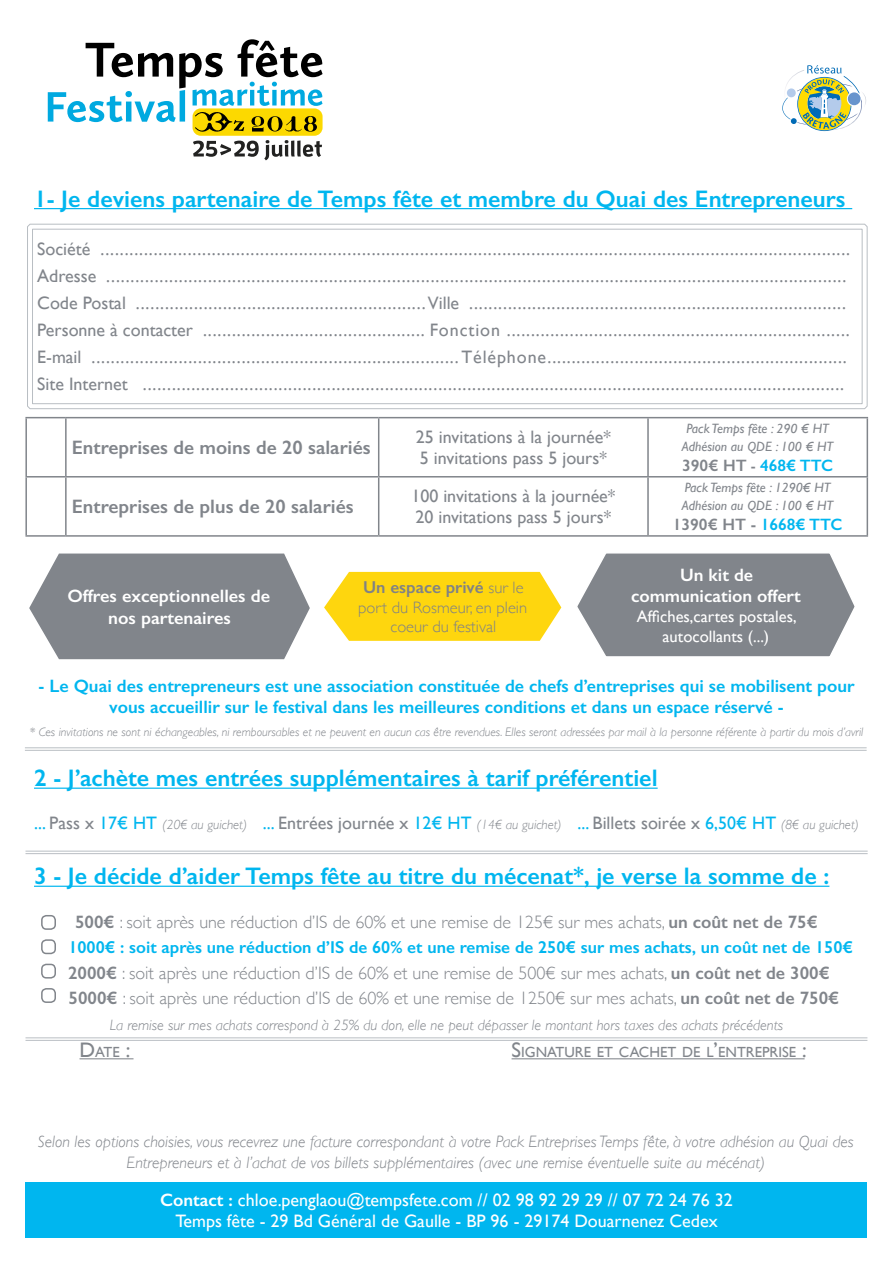
<style>
.page{position:relative;width:893px;height:1263px;background:#fff}
.page>*{position:absolute;margin:0;border:0;box-sizing:border-box;transform-origin:0 0}
.t1{font:600 24px "Gill Sans";color:#00b6ef}
.t2{font:600 19.5px "Gill Sans";color:#81858b}
.t3{font:18px "Gill Sans";color:#81858b}
.t4{font:300 18px "Gill Sans";color:#81858b}
.t5{font:600 18px/21.6px "Gill Sans";color:#00b6ef;text-align:center}
.t6{font:18px "Gill Sans";letter-spacing:.05em;color:#81858b}
.t7{font:18px "Gill Sans";color:#fff}
.t8{font:600 18px "Gill Sans";color:#fff}
.t9{font:600 17.25px "Gill Sans";color:#00b6ef}
.t10{font:600 17.25px "Gill Sans";color:#808285}
.t11{font:italic 300 16.5px/21.6px "Gill Sans";color:#81858b;text-align:center}
.t12{font:16.5px "Gill Sans";color:#fff}
.t13{font:300 16.5px "Gill Sans";color:#808285}
.t14{font:600 16.5px "Gill Sans";color:#81858b}
.t15{font:600 16.5px "Gill Sans";color:#00b6ef}
.t16{font:italic 300 15px "Gill Sans";color:#81858b}
.t17{font:14.7px "Gill Sans";color:#81858b}
.t18{font:italic 300 13.5px "Gill Sans";color:#81858b}
.t19{font:italic 13.5px "Gill Sans";color:#81858b}
.t20{font:italic 300 12.3px "Gill Sans";color:#81858b}
.s1{font-weight:300;font-size:16.5px}
.s2{color:#81858b}
.s3{font-size:15px;color:#81858b}
.s4{color:#00b6ef}
.s5{font-weight:400;font-style:normal;font-size:18px;color:#00b6ef}
.s6{font-weight:400;font-style:normal;font-size:18px}
.s7{font-weight:600}
.s8{font-size:21px}
</style>
<div class="page">
<svg style="left:27px;top:223px;width:841px;height:187px"></svg>
<div style="left:32px;top:229px;width:831px;height:175px;border:1px solid #b9bec3"></div>
<hr style="left:34px;top:208px;width:818px;height:1px;background:#00b6ef">
<div style="left:26px;top:1182px;width:841px;height:55px;background:#00b6ef"></div>
<hr style="left:80px;top:1058px;width:54px;height:1px;background:#81858b">
<hr style="left:512px;top:1058px;width:293px;height:1px;background:#81858b">
<svg style="left:29px;top:553px;width:281px;height:107px;background:#8f9297"></svg>
<svg style="left:324px;top:572px;width:237px;height:69px;background:#feda25"></svg>
<hr style="left:25px;top:417px;width:41px;height:1px;background:#81858b">
<hr style="left:25px;top:418px;width:2px;height:58px;background:#81858b">
<hr style="left:66px;top:417px;width:313px;height:1px;background:#81858b">
<hr style="left:65px;top:418px;width:2px;height:58px;background:#81858b">
<hr style="left:379px;top:417px;width:269px;height:1px;background:#81858b">
<hr style="left:378px;top:418px;width:1px;height:58px;background:#81858b">
<hr style="left:648px;top:417px;width:220px;height:1px;background:#81858b">
<hr style="left:647px;top:418px;width:2px;height:58px;background:#81858b">
<hr style="left:867px;top:418px;width:1px;height:58px;background:#81858b">
<hr style="left:25px;top:476px;width:41px;height:1px;background:#81858b">
<hr style="left:25px;top:477px;width:2px;height:58px;background:#81858b">
<hr style="left:66px;top:476px;width:313px;height:1px;background:#81858b">
<hr style="left:65px;top:477px;width:2px;height:58px;background:#81858b">
<hr style="left:379px;top:476px;width:269px;height:1px;background:#81858b">
<hr style="left:378px;top:477px;width:1px;height:58px;background:#81858b">
<hr style="left:648px;top:476px;width:220px;height:1px;background:#81858b">
<hr style="left:647px;top:477px;width:2px;height:58px;background:#81858b">
<hr style="left:867px;top:477px;width:1px;height:58px;background:#81858b">
<hr style="left:25px;top:535px;width:41px;height:2px;background:#81858b">
<hr style="left:66px;top:535px;width:313px;height:2px;background:#81858b">
<hr style="left:379px;top:535px;width:269px;height:2px;background:#81858b">
<hr style="left:648px;top:535px;width:220px;height:2px;background:#81858b">
<svg style="left:577px;top:553px;width:278px;height:104px;background:#8f9297"></svg>
<hr style="left:34px;top:886px;width:795px;height:1px;background:#00b6ef">
<hr style="left:25px;top:747px;width:842px;height:1px;background:#b9bec3">
<hr style="left:25px;top:750px;width:842px;height:1px;background:#b9bec3">
<hr style="left:34px;top:787px;width:624px;height:2px;background:#00b6ef">
<hr style="left:26px;top:851px;width:842px;height:1px;background:#b9bec3">
<hr style="left:26px;top:853px;width:842px;height:1px;background:#b9bec3">
<div style="left:41px;top:915px;width:15px;height:15px;border:2px solid #81858b;border-radius:4px"></div>
<div style="left:41px;top:988px;width:15px;height:15px;border:2px solid #81858b;border-radius:4px"></div>
<div style="left:41px;top:964px;width:15px;height:14px;border:2px solid #81858b;border-radius:4px"></div>
<div style="left:41px;top:939px;width:15px;height:15px;border:2px solid #81858b;border-radius:4px"></div>
<hr style="left:26px;top:1037px;width:841px;height:1px;background:#b9bec3">
<hr style="left:26px;top:1040px;width:841px;height:1px;background:#b9bec3">
<svg style="left:47px;top:39px;width:276px;height:122px"></svg>
<svg style="left:782px;top:65px;width:84px;height:67px"></svg>
<p class="t1" style="left:34px;top:184px;width:813px">1- Je deviens partenaire de Temps fête et membre du Quai des Entrepreneurs</p>
<p class="t3" style="left:37px;top:238px;width:814px">Société ...........................................................................................................................................................</p>
<p class="t3" style="left:37px;top:265px;width:810px">Adresse .........................................................................................................................................................</p>
<p class="t3" style="left:37px;top:292px;width:810px">Code Postal ............................................................ Ville ..............................................................................</p>
<p class="t3" style="left:37px;top:319px;width:814px">Personne à contacter .............................................. Fonction .......................................................................</p>
<p class="t6" style="left:37px;top:346px;width:811px">E-mail ............................................................................ Téléphone..............................................................</p>
<p class="t3" style="left:37px;top:373px;width:808px">Site Internet .................................................................................................................................................</p>
<p class="t2" style="left:72px;top:436px;width:300px">Entreprises de moins de 20 salariés</p>
<p class="t2" style="left:72px;top:495px;width:283px">Entreprises de plus de 20 salariés</p>
<p class="t3" style="left:416px;top:426px;width:197px">25 invitations à la journée*</p>
<p class="t3" style="left:420px;top:448px;width:188px">5 invitations pass 5 jours*</p>
<p class="t3" style="left:411px;top:485px;width:206px">100 invitations à la journée*</p>
<p class="t3" style="left:415px;top:507px;width:197px">20 invitations pass 5 jours*</p>
<p class="t8" style="left:67px;top:585px;width:204px">Offres exceptionnelles de</p>
<p class="t8" style="left:108px;top:607px;width:124px">nos partenaires</p>
<p class="t10" style="left:363px;top:576px;width:162px">Un espace privé <span class="s1">sur le</span></p>
<p class="t13" style="left:358px;top:594px;width:171px">port du Rosmeur, en plein</p>
<p class="t13" style="left:390px;top:614px;width:107px">coeur du festival</p>
<p class="t19" style="left:686px;top:421px;width:144px">Pack Temps fête : 290 € HT</p>
<p class="t19" style="left:682px;top:439px;width:153px">Adhésion au QDE : 100 € HT</p>
<p class="t15" style="left:682px;top:455px;width:152px"><span class="s2">390€ HT</span> <span class="s3">-</span> 468€ TTC</p>
<p class="t19" style="left:685px;top:480px;width:147px">Pack Temps fête : 1290€ HT</p>
<p class="t19" style="left:682px;top:498px;width:153px">Adhésion au QDE : 100 € HT</p>
<p class="t14" style="left:673px;top:514px;width:171px">1390€ HT - <span class="s4">1668€ TTC</span></p>
<p class="t8" style="left:680px;top:564px;width:75px">Un kit de</p>
<p class="t8" style="left:631px;top:585px;width:171px">communication offert</p>
<p class="t12" style="left:637px;top:607px;width:161px">Affiches,cartes postales,</p>
<p class="t12" style="left:663px;top:627px;width:108px">autocollants (...)</p>
<p class="t5" style="left:39px;top:674px;width:818px">- Le Quai des entrepreneurs est une association constituée de chefs d’entreprises qui se mobilisent pour vous accueillir sur le festival dans les meilleures conditions et dans un espace réservé -</p>
<p class="t20" style="left:29px;top:725px;width:835px">* Ces invitations ne sont ni échangeables, ni remboursables et ne peuvent en aucun cas être revendues. Elles seront adressées par mail à la personne référente à partir du mois d’avril</p>
<p class="t1" style="left:34px;top:764px;width:625px">2 - J’achète mes entrées supplémentaires à tarif préférentiel</p>
<p class="t18" style="left:34px;top:817px;width:826px"><span class="s5">...</span> <span class="s6">Pass x</span> <span class="s5">17€ HT</span> (20€ au guichet) <span class="s5">...</span> <span class="s6">Entrées journée x</span> <span class="s5">12€ HT</span> (14€ au guichet) <span class="s5">...</span> <span class="s6">Billets soirée x</span> <span class="s5">6,50€ HT</span> (8€ au guichet)</p>
<p class="t1" style="left:34px;top:862px;width:797px">3 - Je décide d’aider Temps fête au titre du mécenat*, je verse la somme de :</p>
<p class="t4" style="left:75px;top:908px;width:744px"><span class="s7">500€</span> : soit après une réduction d’IS de 60% et une remise de 125€ sur mes achats, <span class="s7">un coût net de 75€</span></p>
<p class="t9" style="left:68px;top:937px;width:786px">1000€ : soit après une réduction d’IS de 60% et une remise de 250€ sur mes achats, un coût net de 150€</p>
<p class="t4" style="left:68px;top:959px;width:763px"><span class="s7">2000€</span> : soit après une réduction d’IS de 60% et une remise de 500€ sur mes achats, <span class="s7">un coût net de 300€</span></p>
<p class="t4" style="left:69px;top:984px;width:772px"><span class="s7">5000€</span> : soit après une réduction d’IS de 60% et une remise de 1250€ sur mes achats, <span class="s7">un coût net de 750€</span></p>
<p class="t16" style="left:110px;top:1016px;width:675px">La remise sur mes achats correspond à 25% du don, elle ne peut dépasser le montant hors taxes des achats précédents</p>
<p class="t17" style="left:80px;top:1044px;width:52px"><span class="s8">D</span>ATE <span class="s8">:</span></p>
<p class="t17" style="left:512px;top:1044px;width:297px"><span class="s8">S</span>IGNATURE ET CACHET DE L<span class="s8">’</span>ENTREPRISE <span class="s8">:</span></p>
<p class="t11" style="left:38px;top:1130px;width:817px">Selon les options choisies, vous recevrez une facture correspondant à votre Pack Entreprises Temps fête, à votre adhésion au Quai des<br>Entrepreneurs et à l’achat de vos billets supplémentaires (avec une remise éventuelle suite au mécénat)</p>
<p class="t7" style="left:160px;top:1189px;width:574px"><span class="s7">Contact :</span> chloe.penglaou@tempsfete.com // 02 98 92 29 29 // 07 72 24 76 32</p>
<p class="t7" style="left:175px;top:1210px;width:544px">Temps fête - 29 Bd Général de Gaulle - BP 96 - 29174 Douarnenez Cedex</p>
</div>
